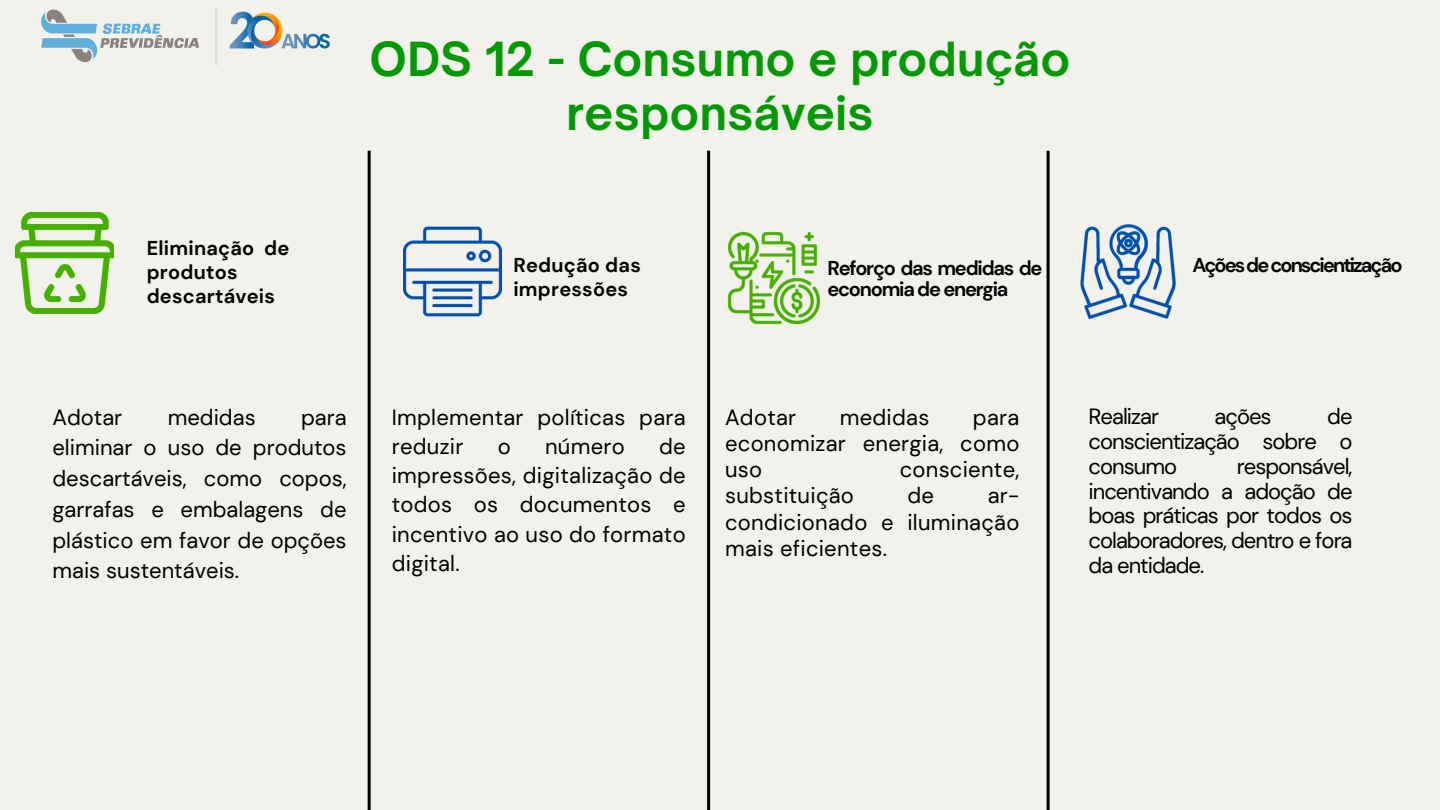
<style>
.page{position:relative;width:1440px;height:810px;background:#f2f1eb}
.page>*{position:absolute;margin:0;border:0;box-sizing:border-box;transform-origin:0 0}
.t1{font:700 45px/54px "Open Sauce One";letter-spacing:.01em;color:#039904;text-align:center}
.t2{font:22px/24.8px "DM Sans";letter-spacing:.01em;color:#000;text-align:justify}
.t3{font:22px "DM Sans";letter-spacing:-.045em;color:#000}
.t4{font:700 20px/24px "DM Sans";letter-spacing:.01em;color:#000}
.t5{font:700 20px/21px "DM Sans";letter-spacing:-.06em;color:#000}
.t6{font:700 20px "DM Sans";letter-spacing:-.095em;color:#000}
</style>
<div class="page">
<img style="left:41px;top:8px;width:289px;height:57px">
<hr style="left:368px;top:151px;width:3px;height:659px;background:#000">
<hr style="left:707px;top:151px;width:3px;height:659px;background:#000">
<hr style="left:1047px;top:151px;width:3px;height:659px;background:#000">
<img style="left:16px;top:212px;width:97px;height:101px">
<img style="left:404px;top:226px;width:97px;height:91px">
<img style="left:727px;top:231px;width:94px;height:94px">
<img style="left:1080px;top:224px;width:96px;height:96px">
<h2 class="t4" style="left:147px;top:236px;width:144px">Eliminação de produtos descartáveis</h2>
<p class="t1" style="left:370px;top:32px;width:702px">ODS 12 - Consumo e produção responsáveis</p>
<p class="t4" style="left:513px;top:253px;width:129px">Redução das impressões</p>
<p class="t5" style="left:827px;top:258px;width:217px">Reforço das medidas de economia de energia</p>
<h2 class="t6" style="left:1192px;top:252px;width:212px">Açõesdeconscientização</h2>
<p class="t2" style="left:52px;top:405px;width:71px">Adotar</p>
<p class="t2" style="left:168px;top:405px;width:89px">medidas</p>
<p class="t2" style="left:52px;top:402px;width:296px;line-height:30.8px;text-indent:249px">para eliminar o uso de produtos descartáveis, como copos, garrafas e embalagens de plástico em favor de opções mais sustentáveis.</p>
<h2 class="t2" style="left:392px;top:402px;width:295px;line-height:29.2px">Implementar políticas para reduzir</h2>
<h2 class="t2" style="left:498px;top:434px;width:15px">o</h2>
<h2 class="t2" style="left:545px;top:434px;width:81px">número</h2>
<h2 class="t2" style="left:392px;top:432px;width:295px;line-height:29.2px;text-indent:267px">de impressões, digitalização de todos os documentos e incentivo ao uso do formato digital.</h2>
<p class="t2" style="left:725px;top:405px;width:73px">Adotar</p>
<p class="t2" style="left:840px;top:405px;width:91px">medidas</p>
<p class="t2" style="left:725px;top:404px;width:296px;line-height:26.2px;text-indent:248px">para economizar energia, como uso</p>
<p class="t2" style="left:900px;top:457px;width:121px">consciente,</p>
<p class="t2" style="left:725px;top:484px;width:130px">substituição</p>
<p class="t2" style="left:908px;top:484px;width:28px">de</p>
<p class="t2" style="left:725px;top:483px;width:296px;line-height:26.2px;text-indent:263px">ar&shy;condicionado e iluminação mais eficientes.</p>
<p class="t2" style="left:1089px;top:404px;width:265px;text-indent:239px">de conscientização sobre o consumo</p>
<p class="t3" style="left:1089px;top:402px;width:72px">Realizar</p>
<p class="t2" style="left:1215px;top:404px;width:59px">ações</p>
<p class="t2" style="left:1089px;top:454px;width:265px;text-indent:148px">responsável, incentivando a adoção de boas práticas por todos os colaboradores, dentro e fora da entidade.</p>
</div>
